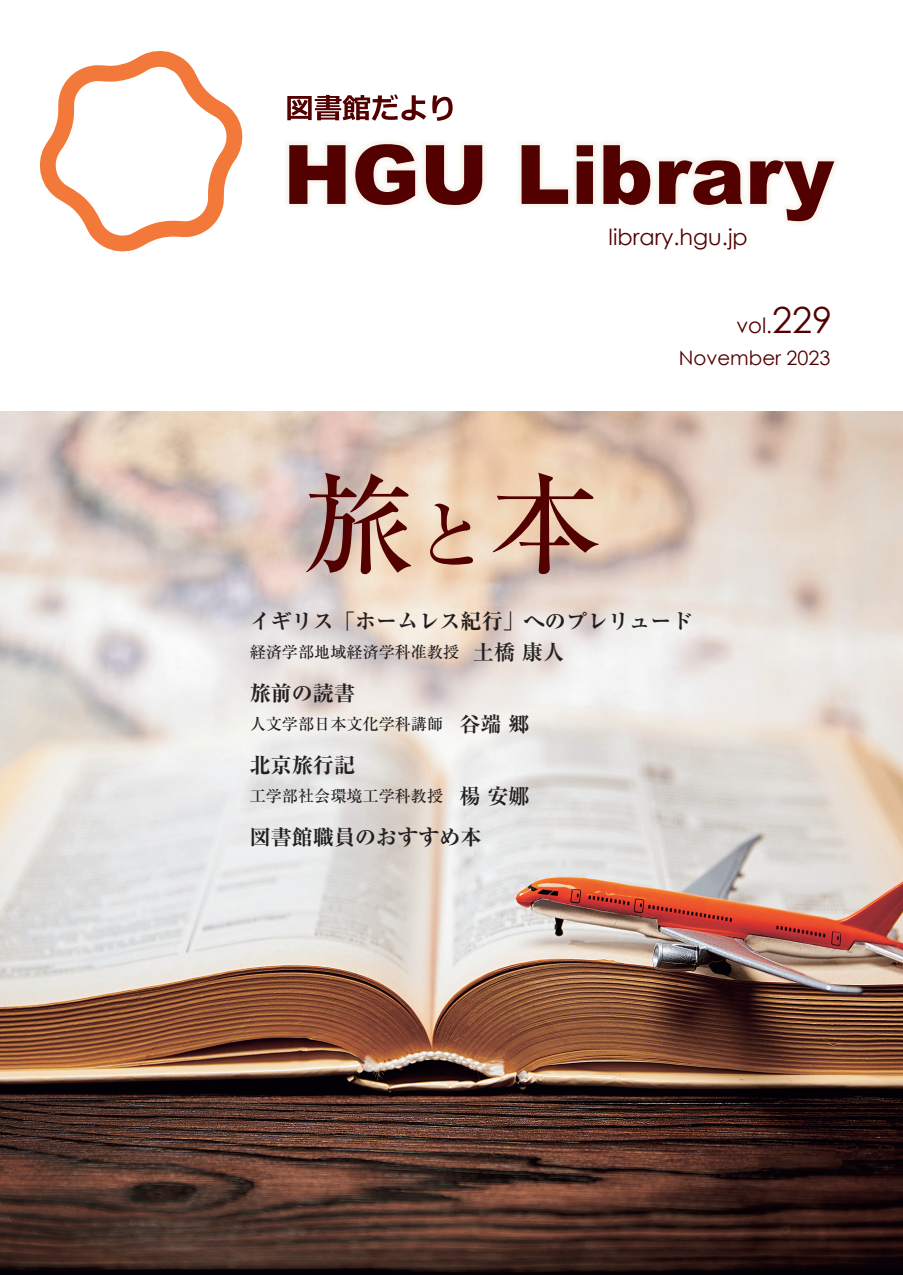
<style>
.page{position:relative;width:903px;height:1275px;background:#fff}
.page>*{position:absolute;margin:0;border:0;box-sizing:border-box;transform-origin:0 0}
.t1{font:500 111.65px "Ryumin Pro";color:#520000}
.t2{font:900 82.08px "Arial";color:#520000}
.t3{font:36.05px "Century Gothic";color:#520000}
.t4{font:22.4px "Century Gothic";color:#520000}
.t5{font:21.18px "Century Gothic";color:#520000}
.t6{font:700 expanded 21px "Ryumin Pro";color:#231f20}
.t7{font:700 21px "Ryumin Pro";color:#231f20}
.t8{font:19.78px "Century Gothic";color:#520000}
.t9{font:500 16.1px "Ryumin Pro";color:#231f20}
.s1{font-size:21.18px}
.s2{font-size:74.38px}
</style>
<div class="page">
<img style="left:0;top:412px;width:903px;height:863px">
<svg style="left:287px;top:94px;width:166px;height:27px"></svg>
<svg style="left:39px;top:51px;width:204px;height:201px"></svg>
<h2 class="t2" style="left:283px;top:115px;width:552px">HGU Library</h2>
<p class="t4" style="left:608px;top:222px;width:141px">library.hgu j p.</p>
<h3 class="t3" style="left:766px;top:295px;width:67px"><span class="s1">.</span>229</h3>
<p class="t5" style="left:736px;top:310px;width:31px">vol</p>
<p class="t8" style="left:679px;top:344px;width:153px">November 2023</p>
<h1 class="t1" style="left:303px;top:436px;width:299px">旅<span class="s2">と</span>本</h1>
<p class="t6" style="left:250px;top:604px;width:444px">イギリス「ホームレス紀行」へのプレリュード</p>
<p class="t7" style="left:473px;top:635px;width:93px">土橋康人</p>
<p class="t9" style="left:250px;top:639px;width:211px">経済学部地域経済学科准教授</p>
<p class="t6" style="left:250px;top:676px;width:107px">旅前の読書</p>
<p class="t9" style="left:250px;top:711px;width:195px">人文学部日本文化学科講師</p>
<p class="t6" style="left:250px;top:748px;width:107px">北京旅行記</p>
<p class="t7" style="left:459px;top:707px;width:72px">谷端郷</p>
<p class="t7" style="left:459px;top:779px;width:72px">楊安娜</p>
<p class="t9" style="left:250px;top:783px;width:195px">工学部社会環境工学科教授</p>
<p class="t6" style="left:250px;top:820px;width:233px">図書館職員のおすすめ本</p>
</div>
